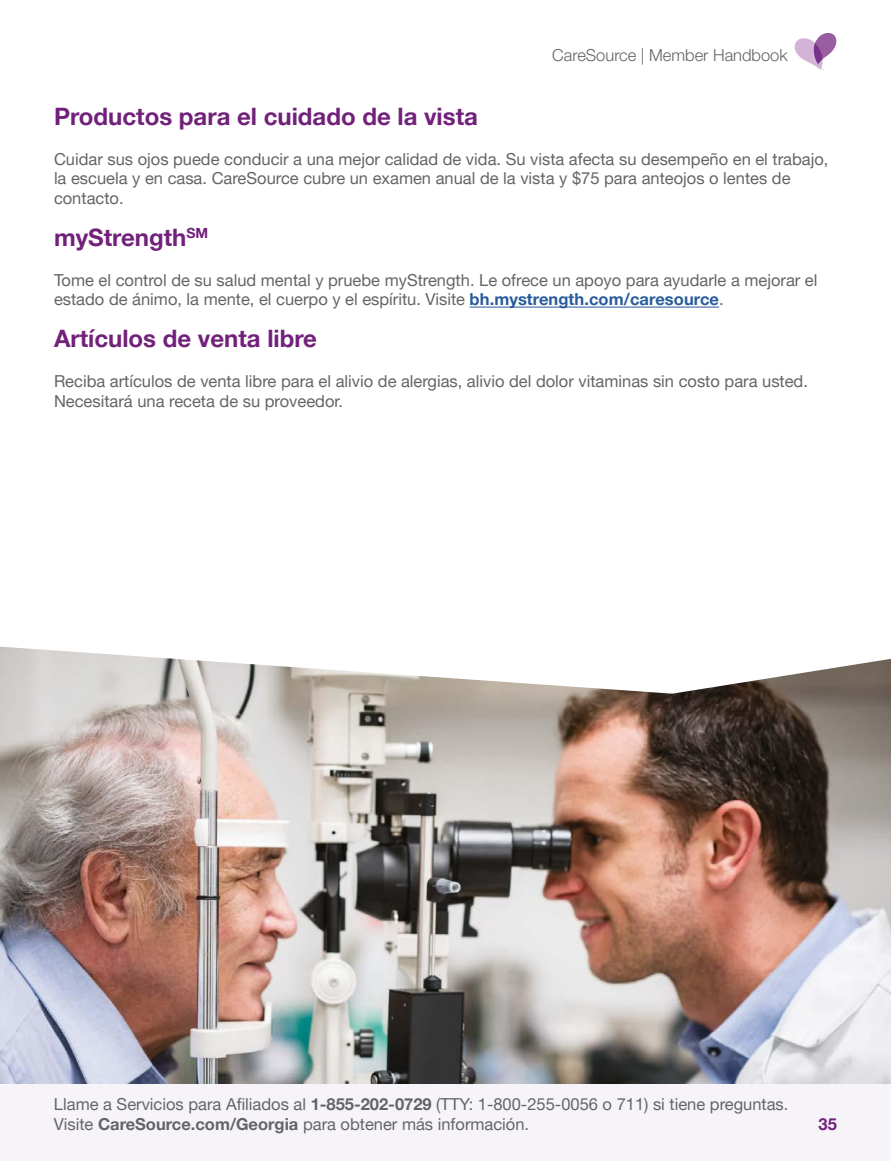
<style>
.page{position:relative;width:891px;height:1161px;background:#fff}
.page>*{position:absolute;margin:0;border:0;box-sizing:border-box;transform-origin:0 0}
.t1{font:700 24px "Helvetica Neue LT Pro";color:#72217b}
.t2{font:16.5px/19.5px "Helvetica Neue LT Pro";color:#646465}
.t3{font:300 16.5px "Helvetica Neue LT Pro";color:#646465}
.t4{font:700 16.5px "Helvetica Neue LT Pro";color:#72217b}
.s1{font-weight:700;color:#275b9b}
.s2{font-weight:700}
</style>
<div class="page">
<div style="left:0;top:1084px;width:891px;height:77px;background:#f7f4f9"></div>
<svg style="left:794px;top:32px;width:43px;height:38px"></svg>
<img style="left:0;top:694px;width:891px;height:390px">
<svg style="left:0;top:646px;width:891px;height:48px"></svg>
<hr style="left:470px;top:307px;width:249px;height:1px;background:#275b9b">
<p class="t3" style="left:552px;top:45px;width:237px">CareSource | Member Handbook</p>
<h3 class="t1" style="left:54px;top:102px;width:425px">Productos para el cuidado de la vista</h3>
<p class="t2" style="left:54px;top:149px;width:776px">Cuidar sus ojos puede conducir a una mejor calidad de vida. Su vista afecta su desempeño en el trabajo, la escuela y en casa. CareSource cubre un examen anual de la vista y $75 para anteojos o lentes de contacto.</p>
<h3 class="t1" style="left:54px;top:223px;width:156px">myStrength<sup>SM</sup></h3>
<p class="t2" style="left:54px;top:269px;width:765px">Tome el control de su salud mental y pruebe myStrength. Le ofrece un apoyo para ayudarle a mejorar el estado de ánimo, la mente, el cuerpo y el espíritu. Visite <span class="s1">bh.mystrength.com/caresource</span>.</p>
<h3 class="t1" style="left:54px;top:324px;width:265px">Artículos de venta libre</h3>
<p class="t2" style="left:54px;top:371px;width:756px">Reciba artículos de venta libre para el alivio de alergias, alivio del dolor vitaminas sin costo para usted.<br>Necesitará una receta de su proveedor.</p>
<p class="t2" style="left:54px;top:1094px;width:736px">Llame a Servicios para Afiliados al <span class="s2">1-855-202-0729</span> (TTY: 1-800-255-0056 o 711) si tiene preguntas.<br>Visite <span class="s2">CareSource.com/Georgia</span> para obtener más información.</p>
<p class="t4" style="left:819px;top:1114px;width:20px">35</p>
</div>
